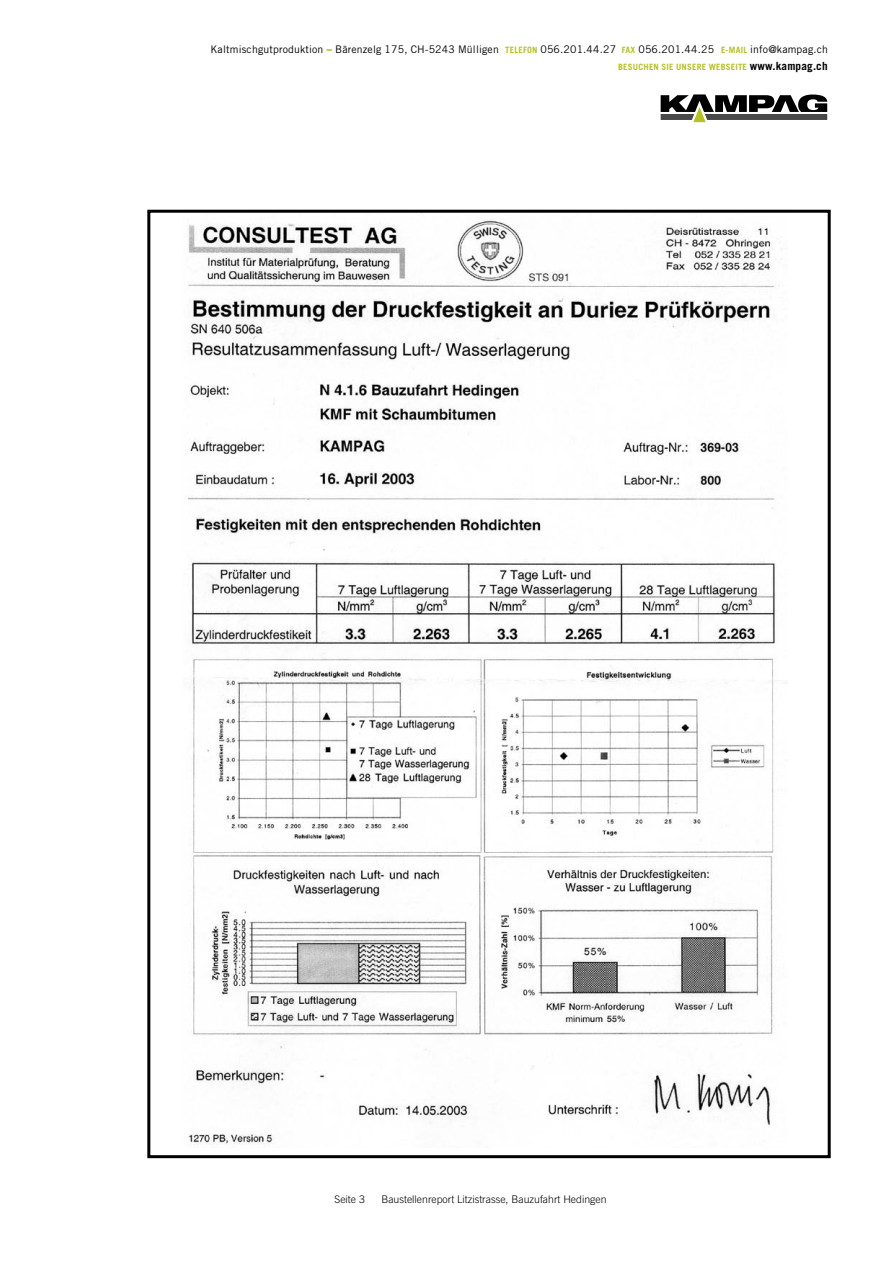
<style>
.page{position:relative;width:893px;height:1263px;background:#fff}
.page>*{position:absolute;margin:0;border:0;box-sizing:border-box;transform-origin:0 0}
.t1{font:10.5px "Trade Gothic";letter-spacing:.015em;color:#000}
.t2{font:300 10.5px "Trade Gothic";color:#000}
.t3{font:700 8.7px "Trade Gothic";letter-spacing:.025em;color:#b6c123}
.s1{font-weight:700;font-size:18.3px;color:#b6c123}
.s2{font-weight:700;font-size:8.7px;color:#b6c123}
.s3{font-size:11.25px;color:#000}
</style>
<div class="page">
<svg style="left:661px;top:94px;width:166px;height:28px"></svg>
<img style="left:187px;top:220px;width:595px;height:925px">
<div style="left:147px;top:210px;width:684px;height:948px;border:3px solid #000"></div>
<p class="t1" style="left:210px;top:43px;width:619px">Kaltmischgutproduktion <span class="s1">–</span> Bärenzelg 175, CH-5243 Mülligen <span class="s2">TELEFON</span> 056.201.44.27 <span class="s2">FAX</span> 056.201.44.25 <span class="s2">E-MAIL</span> info@kampag.ch</p>
<p class="t3" style="left:618px;top:61px;width:211px">BESUCHEN SIE UNSERE WEBSEITE <span class="s3">www.kampag.ch</span></p>
<p class="t2" style="left:334px;top:1193px;width:32px">Seite 3</p>
<p class="t2" style="left:381px;top:1193px;width:227px">Baustellenreport Litzistrasse, Bauzufahrt Hedingen</p>
</div>
